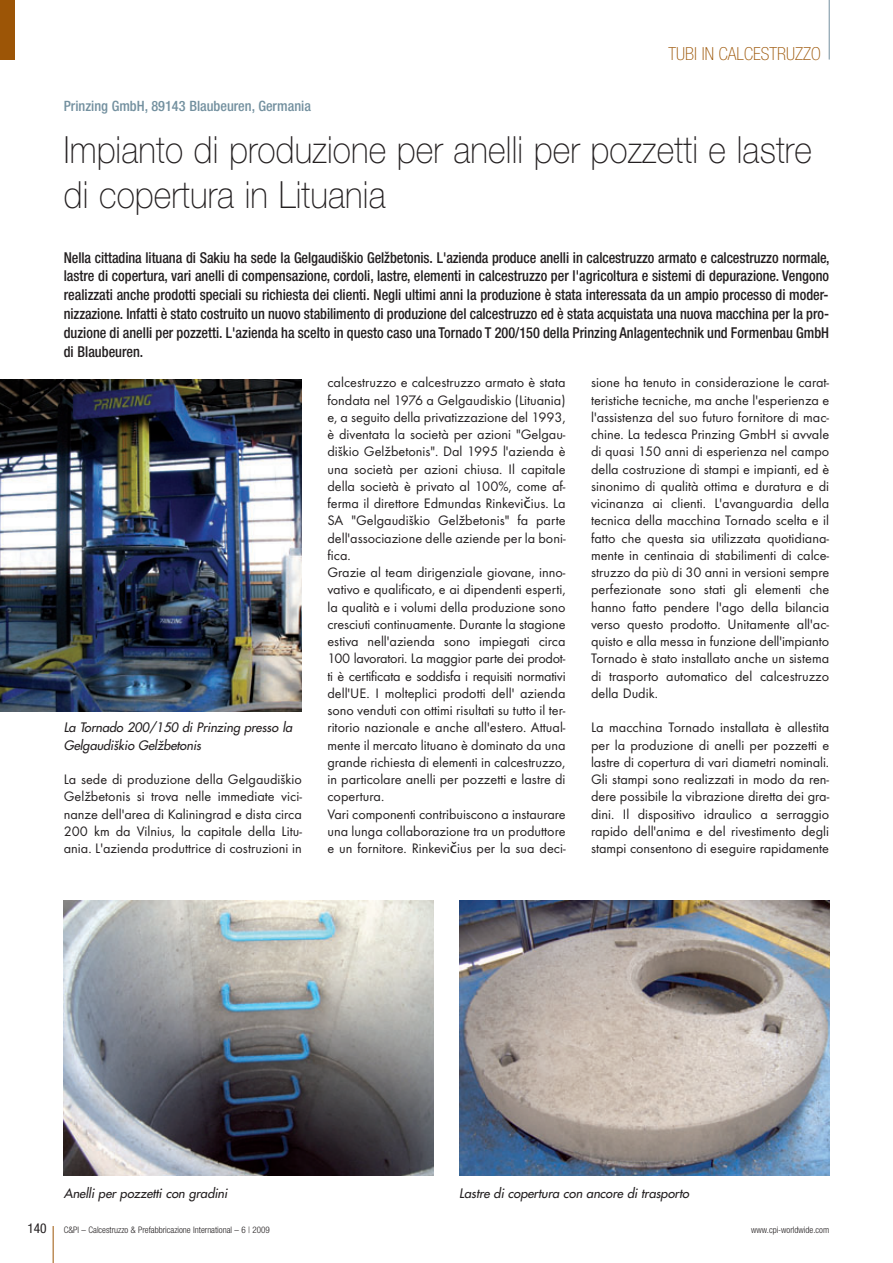
<style>
.page{position:relative;width:893px;height:1263px;background:#fff}
.page>*{position:absolute;margin:0;border:0;box-sizing:border-box;transform-origin:0 0}
.t1{font:100 37.5px/45px "Helvetica Neue";letter-spacing:.005em;color:#231f20;scale:.9 1}
.t2{font:100 condensed 18px "Helvetica Neue";color:#9c5506}
.t3{font:500 condensed 15px/18.8px "Helvetica Neue";color:#231f20;text-align:justify;scale:.95 1}
.t4{font:14.25px/17.2px "Futura T";color:#231f20;text-align:justify}
.t5{font:500 condensed 14.25px "Helvetica Neue";color:#73909f}
.t6{font:condensed 13.5px "Helvetica Neue";color:#231f20}
.t7{font:italic 12.75px/17.2px "Futura";letter-spacing:-.005em;color:#231f20}
.t8{font:300 condensed 9px "Helvetica Neue";color:#231f20}
.s1{font-family:"Lucida Grande"}
</style>
<div class="page">
<hr style="left:53px;top:1226px;width:1px;height:37px;background:#9c5506">
<hr style="left:829px;top:0;width:1px;height:60px;background:#73909f">
<div style="left:0;top:0;width:15px;height:60px;background:#9c5506"></div>
<img style="left:0;top:380px;width:302px;height:332px">
<img style="left:64px;top:901px;width:370px;height:274px">
<img style="left:459px;top:901px;width:370px;height:274px">
<p class="t5" style="left:64px;top:101px;width:249px">Prinzing GmbH, 89143 Blaubeuren, Germania</p>
<p class="t2" style="left:668px;top:47px;width:154px">TUBI IN CALCESTRUZZO</p>
<h1 class="t1" style="left:64px;top:130px;width:833px">Impianto di produzione per anelli per pozzetti e lastre di copertura in Lituania</h1>
<p class="t3" style="left:64px;top:249px;width:808px">Nella cittadina lituana di Sakiu ha sede la Gelgaudiškio Gelžbetonis. L'azienda produce anelli in calcestruzzo armato e calcestruzzo normale, lastre di copertura, vari anelli di compensazione, cordoli, lastre, elementi in calcestruzzo per l'agricoltura e sistemi di depurazione. Vengono realizzati anche prodotti speciali su richiesta dei clienti. Negli ultimi anni la produzione è stata interessata da un ampio processo di moder&shy;nizzazione. Infatti è stato costruito un nuovo stabilimento di produzione del calcestruzzo ed è stata acquistata una nuova macchina per la pro&shy;duzione di anelli per pozzetti. L'azienda ha scelto in questo caso una Tornado T 200/150 della Prinzing Anlagentechnik und Formenbau GmbH di Blaubeuren.</p>
<p class="t7" style="left:64px;top:720px;width:232px">La Tornado 200/150 di Prinzing presso la<br>Gelgaudiškio Gelžbetonis</p>
<p class="t4" style="left:64px;top:772px;width:240px">La sede di produzione della Gelgaudiškio Gelžbetonis si trova nelle immediate vici&shy;nanze dell'area di Kaliningrad e dista circa 200 km da Vilnius, la capitale della Litu - ania. L'azienda produttrice di costruzioni in</p>
<p class="t4" style="left:327px;top:375px;width:240px;text-align:left">calcestruzzo e calcestruzzo armato è stata fondata nel 1976 a Gelgaudiskio (Lituania) e, a seguito della privatizzazione del 1993, è diventata la società per azioni "Gelgau - diškio Gelžbetonis". Dal 1995 l'azienda è una società per azioni chiusa. Il capitale della società è privato al 100%, come af - fer ma il direttore Edmundas Rinkevi<span class="s1">č</span>ius. La SA "Gelgaudiškio Gelžbetonis" fa parte dell'associazione delle aziende per la boni&shy;fica.<br>Grazie al team dirigenziale giovane, inno&shy;vativo e qualificato, e ai dipendenti esperti, la qualità e i volumi della produzione sono cresciuti continuamente. Durante la stagione estiva nell'azienda sono impiegati circa 100 lavoratori. La maggior parte dei prodot&shy;ti è certificata e soddisfa i requisiti normativi dell'UE. I molteplici prodotti dell' azienda sono venduti con ottimi risultati su tutto il ter&shy;ritorio nazionale e anche all'estero. Attual - mente il mercato lituano è dominato da una grande richiesta di elementi in calcestruzzo, in particolare anelli per pozzetti e lastre di copertura.<br>Vari componenti contribuiscono a instaurare una lunga collaborazione tra un produttore e un fornitore. Rinkevi<span class="s1">č</span>ius per la sua deci-</p>
<p class="t4" style="left:591px;top:375px;width:240px">sione ha tenuto in considerazione le carat&shy;teristiche tecniche, ma anche l'esperienza e l'assistenza del suo futuro fornitore di mac&shy;chine. La tedesca Prinzing GmbH si avvale di quasi 150 anni di esperienza nel campo della costruzione di stampi e impianti, ed è sinonimo di qualità ottima e duratura e di vicinanza ai clienti. L'avanguardia della tecnica della macchina Tornado scelta e il fatto che questa sia utilizzata quotidiana&shy;mente in centinaia di stabilimenti di calce&shy;struzzo da più di 30 anni in versioni sempre perfezionate sono stati gli elementi che hanno fatto pendere l'ago della bilancia verso questo prodotto. Unitamente all'ac&shy;quisto e alla messa in funzione dell'impianto Tornado è stato installato anche un sistema di trasporto automatico del calcestruzzo della Dudik.</p>
<p class="t4" style="left:591px;top:720px;width:240px">La macchina Tornado installata è allestita per la produzione di anelli per pozzetti e lastre di copertura di vari diametri nominali.<br>Gli stampi sono realizzati in modo da ren&shy;dere possibile la vibrazione diretta dei gra&shy;dini. Il dispositivo idraulico a serraggio rapido dell'anima e del rivestimento degli stampi consentono di eseguire rapidamente</p>
<p class="t7" style="left:64px;top:1186px;width:167px">Anelli per pozzetti con gradini</p>
<p class="t7" style="left:459px;top:1186px;width:234px">Lastre di copertura con ancore di trasporto</p>
<p class="t6" style="left:28px;top:1223px;width:21px">140</p>
<p class="t8" style="left:64px;top:1226px;width:208px">C&amp;PI – Calcestruzzo &amp; Prefabbricazione International – 6 | 2009</p>
<p class="t8" style="left:751px;top:1226px;width:79px">www.cpi-worldwide.com</p>
</div>
